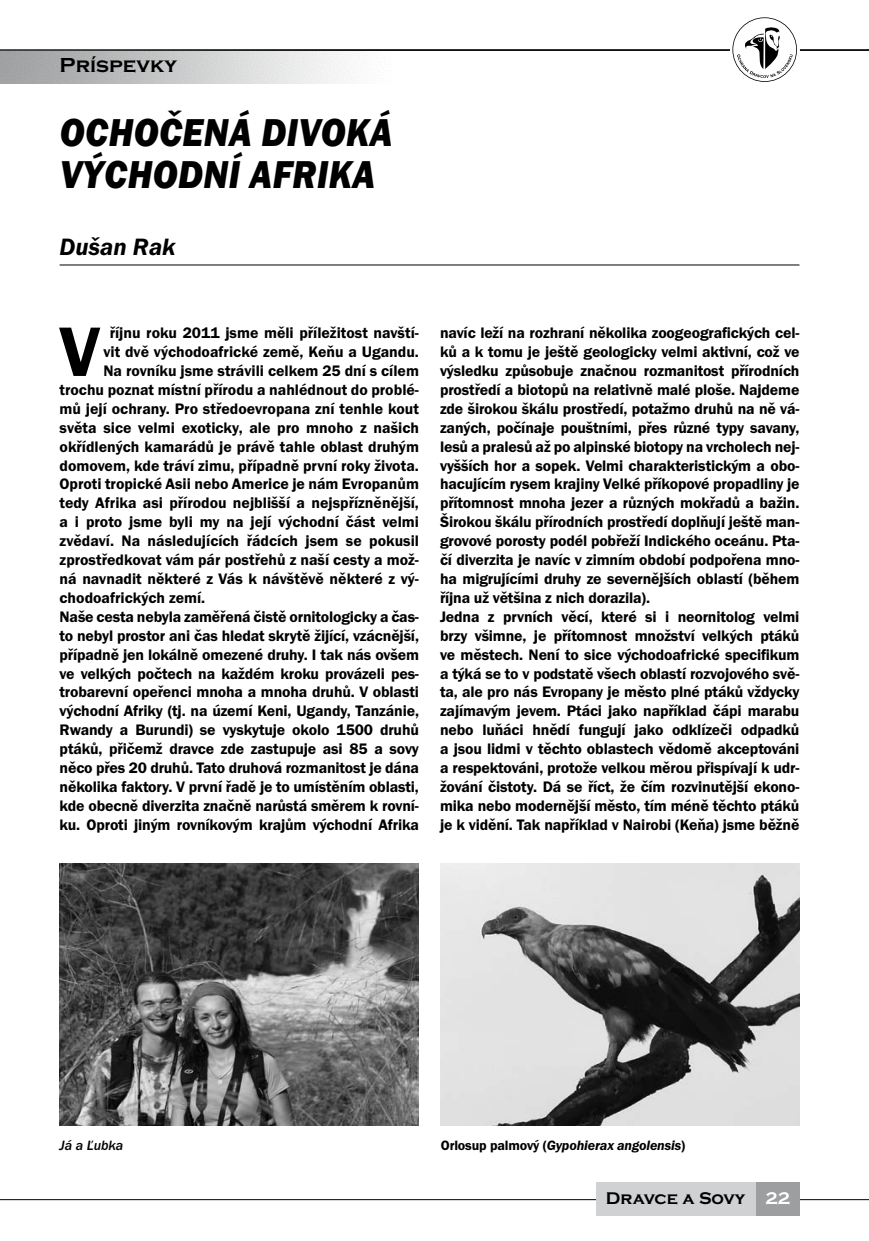
<style>
.page{position:relative;width:869px;height:1241px;background:#fff}
.page>*{position:absolute;margin:0;border:0;box-sizing:border-box;transform-origin:0 0}
.t1{font:72.45px "Franklin Got Itc TOT Dem";color:#000}
.t2{font:40.25px "Franklin Got Itc TOT Hea Ita";letter-spacing:.015em;color:#000;scale:.9 1}
.t3{font:24.5px "Franklin Got Itc TOT Dem Ita";color:#000}
.t4{font:700 21px "Copperplate TOT";color:#000}
.t5{font:700 17.5px "Copperplate TOT";color:#000}
.t6{font:15.75px/18.9px "Franklin Got Itc TOT Dem";letter-spacing:-.01em;color:#000}
.t7{font:14px "Franklin Got Itc TOT Dem Ita";letter-spacing:-.01em;color:#000}
.t8{font:14px "Franklin Got Itc TOT Med Ita";color:#000}
.s1{font-family:"Franklin Got Itc TOT Dem"}
.s2{color:#fff}
</style>
<div class="page">
<hr style="left:0;top:1198px;width:868px;height:1px;background:#000">
<img style="left:0;top:51px;width:365px;height:32px">
<hr style="left:0;top:50px;width:868px;height:1px;background:#000">
<div style="left:729px;top:15px;width:70px;height:69px;background:#fff"></div>
<svg style="left:732px;top:17px;width:64px;height:65px"></svg>
<div style="left:595px;top:1182px;width:204px;height:33px;background:#d0d1d2"></div>
<div style="left:755px;top:1182px;width:44px;height:33px;background:#9c9e9f"></div>
<hr style="left:60px;top:264px;width:739px;height:1px;background:#000">
<img style="left:60px;top:863px;width:358px;height:262px">
<img style="left:441px;top:863px;width:358px;height:262px">
<h3 class="t4" style="left:60px;top:54px;width:119px">Príspevky</h3>
<h2 class="t2" style="left:60px;top:109px;width:163px">OCHOČENÁ</h2>
<h2 class="t2" style="left:261px;top:109px;width:53px">DIVOKÁ</h2>
<h2 class="t2" style="left:60px;top:151px;width:53px">VÝCHO</h2>
<h2 class="t2" style="left:178px;top:151px;width:151px">DNÍ AFRIKA</h2>
<h3 class="t3" style="left:60px;top:233px;width:117px">Dušan Rak</h3>
<h1 class="t1" style="left:60px;top:311px;width:42px">V</h1>
<p class="t6" style="left:110px;top:323px;width:310px">říjnu roku 2011 jsme měli příležitost navští-</p>
<p class="t6" style="left:103px;top:342px;width:317px">vit dvě východoafrické země, Keňu a Ugandu.</p>
<p class="t6" style="left:103px;top:361px;width:317px">Na rovníku jsme strávili celkem 25 dní s cílem</p>
<p class="t6" style="left:60px;top:380px;width:361px">trochu poznat místní přírodu a nahlédnout do problé-</p>
<p class="t6" style="left:60px;top:399px;width:361px">mů její ochrany. Pro středoevropana zní tenhle kout</p>
<p class="t6" style="left:60px;top:418px;width:361px">světa sice velmi exoticky, ale pro mnoho z našich</p>
<p class="t6" style="left:60px;top:437px;width:361px">okřídlených kamarádů je právě tahle oblast druhým</p>
<p class="t6" style="left:60px;top:456px;width:361px">domovem, kde tráví zimu, případně první roky života.</p>
<p class="t6" style="left:60px;top:475px;width:361px">Oproti tropické Asii nebo Americe je nám Evropanům</p>
<p class="t6" style="left:60px;top:493px;width:361px">tedy Afrika asi přírodou nejblišší a nejspřízněnější,</p>
<p class="t6" style="left:60px;top:512px;width:361px">a i proto jsme byli my na její východní část velmi</p>
<p class="t6" style="left:60px;top:531px;width:361px">zvědaví. Na následujících řádcích jsem se pokusil</p>
<p class="t6" style="left:60px;top:550px;width:361px">zprostředkovat vám pár postřehů z naší cesty a mož-</p>
<p class="t6" style="left:60px;top:569px;width:361px">ná navnadit některé z Vás k návštěvě některé z vý-</p>
<p class="t6" style="left:60px;top:588px;width:147px">chodoafrických zemí.</p>
<p class="t6" style="left:60px;top:607px;width:361px">Naše cesta nebyla zaměřená čistě ornitologicky a čas-</p>
<p class="t6" style="left:60px;top:626px;width:361px">to nebyl prostor ani čas hledat skrytě žijící, vzácnější,</p>
<p class="t6" style="left:60px;top:645px;width:361px">případně jen lokálně omezené druhy. I tak nás ovšem</p>
<p class="t6" style="left:60px;top:664px;width:361px">ve velkých počtech na každém kroku provázeli pes-</p>
<p class="t6" style="left:60px;top:682px;width:361px">trobarevní opeřenci mnoha a mnoha druhů. V oblasti</p>
<p class="t6" style="left:60px;top:701px;width:361px">východní Afriky (tj. na území Keni, Ugandy, Tanzánie,</p>
<p class="t6" style="left:60px;top:720px;width:361px">Rwandy a Burundi) se vyskytuje okolo 1500 druhů</p>
<p class="t6" style="left:60px;top:739px;width:361px">ptáků, přičemž dravce zde zastupuje asi 85 a sovy</p>
<p class="t6" style="left:60px;top:758px;width:361px">něco přes 20 druhů. Tato druhová rozmanitost je dána</p>
<p class="t6" style="left:60px;top:777px;width:361px">několika faktory. V první řadě je to umístěním oblasti,</p>
<p class="t6" style="left:60px;top:796px;width:361px">kde obecně diverzita značně narůstá směrem k rovní-</p>
<p class="t6" style="left:60px;top:815px;width:361px">ku. Oproti jiným rovníkovým krajům východní Afrika</p>
<p class="t6" style="left:440px;top:323px;width:361px">navíc leží na rozhraní několika zoogeografických cel&shy;ků a k tomu je ještě geologicky velmi aktivní, což ve výsledku způsobuje značnou rozmanitost přírodních prostředí a biotopů na relativně malé ploše. Najdeme zde širokou škálu prostředí, potažmo druhů na ně vá&shy;zaných, počínaje pouštními, přes různé typy savany, lesů a pralesů až po alpinské biotopy na vrcholech nej&shy;vyšších hor a sopek. Velmi charakteristickým a obo&shy;hacujícím rysem krajiny Velké příkopové propadliny je přítomnost mnoha jezer a různých mokřadů a bažin.<br>Širokou škálu přírodních prostředí doplňují ještě man&shy;grovové porosty podél pobřeží Indického oceánu. Pta&shy;čí diverzita je navíc v zimním období podpořena mno&shy;ha migrujícími druhy ze severnějších oblastí (během října už většina z nich dorazila).<br>Jedna z prvních věcí, které si i neornitolog velmi brzy všimne, je přítomnost množství velkých ptáků ve městech. Není to sice východoafrické specifikum a týká se to v podstatě všech oblastí rozvojového svě&shy;ta, ale pro nás Evropany je město plné ptáků vždycky zajímavým jevem. Ptáci jako například čápi marabu nebo luňáci hnědí fungují jako odklízeči odpadků a jsou lidmi v těchto oblastech vědomě akceptováni a respektováni, protože velkou měrou přispívají k udr&shy;žování čistoty. Dá se říct, že čím rozvinutější ekono&shy;mika nebo modernější město, tím méně těchto ptáků je k vidění. Tak například v Nairobi (Keňa) jsme běžně</p>
<p class="t8" style="left:60px;top:1137px;width:65px">Já a Ľubka</p>
<p class="t7" style="left:441px;top:1137px;width:246px"><span class="s1">Orlosup palmový (</span>Gypohierax angolensis<span class="s1">)</span></p>
<p class="t5" style="left:605px;top:1188px;width:186px">Dravce a Sovy <span class="s2">22</span></p>
</div>
